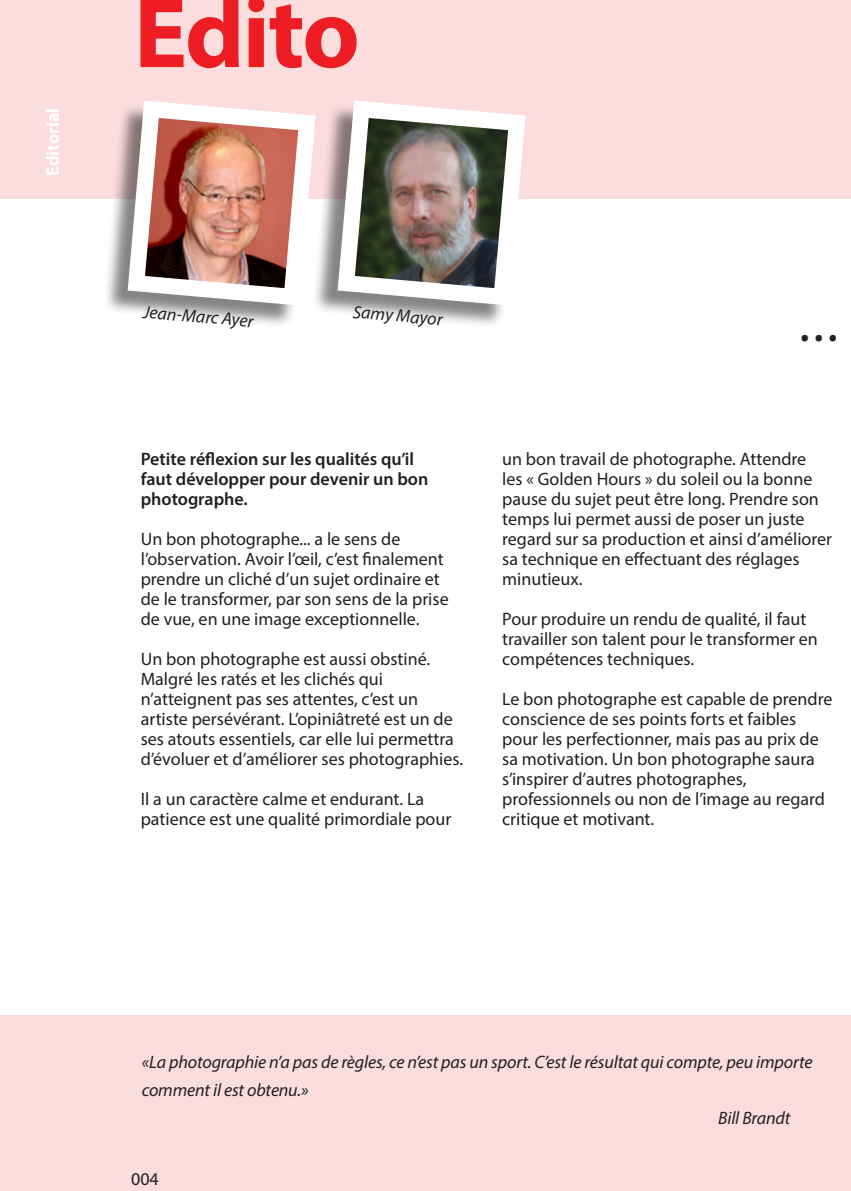
<style>
.page{position:relative;width:851px;height:1191px;background:#fff}
.page>*{position:absolute;margin:0;border:0;box-sizing:border-box;transform-origin:0 0}
.t1{font:700 100px "Myriad Pro";letter-spacing:-.02em;color:#ee1d23}
.t2{font:600 42px "Myriad Pro";color:#231f20}
.t3{font:18px/20px "Myriad Pro";color:#231f20}
.t4{font:italic 18px/28px "Myriad Pro";letter-spacing:-.01em;color:#231f20}
.t5{font:600 18px/20px "Myriad Pro";color:#231f20}
.t6{font:700 18px "Myriad Pro";color:#fff}
</style>
<div class="page">
<div style="left:0;top:1015px;width:850px;height:176px;background:#fcddde"></div>
<div style="left:0;top:0;width:850px;height:198px;background:#fcddde"></div>
<div style="left:102px;top:103px;width:208px;height:226px;background:#231f20;opacity:.55"></div>
<img style="left:119px;top:101px;width:193px;height:213px">
<div style="left:312px;top:103px;width:208px;height:226px;background:#231f20;opacity:.55"></div>
<img style="left:329px;top:101px;width:205px;height:213px">
<p class="t6" style="left:41px;top:176px;width:70px;rotate:-90deg">Editorial</p>
<p class="t1" style="left:134px;top:-32px;width:227px">Edito</p>
<p class="t4" style="left:144px;top:297px;width:112px;rotate:5deg">Jean-Marc Ayer</p>
<p class="t4" style="left:354px;top:297px;width:91px;rotate:5deg">Samy Mayor</p>
<p class="t2" style="left:797px;top:300px;width:44px">…</p>
<p class="t5" style="left:141px;top:449px;width:275px">Petite réflexion sur les qualités qu’il</p>
<p class="t5" style="left:141px;top:469px;width:289px">faut développer pour devenir un bon photographe.</p>
<p class="t3" style="left:141px;top:529px;width:261px">Un bon photographe... a le sens de</p>
<p class="t3" style="left:141px;top:549px;width:304px">l’observation. Avoir l’œil, c’est finalement prendre un cliché d’un sujet ordinaire et</p>
<p class="t3" style="left:141px;top:589px;width:309px">de le transformer, par son sens de la prise</p>
<p class="t3" style="left:141px;top:609px;width:280px">de vue, en une image exceptionnelle.</p>
<p class="t3" style="left:141px;top:649px;width:291px">Un bon photographe est aussi obstiné.</p>
<p class="t3" style="left:141px;top:669px;width:244px">Malgré les ratés et les clichés qui</p>
<p class="t3" style="left:141px;top:689px;width:324px">n’atteignent pas ses attentes, c’est un artiste persévérant. L’opiniâtreté est un de ses atouts essentiels, car elle lui permettra d’évoluer et d’améliorer ses photographies.</p>
<p class="t3" style="left:141px;top:789px;width:285px">Il a un caractère calme et endurant. La</p>
<p class="t3" style="left:141px;top:809px;width:312px">patience est une qualité primordiale pour</p>
<p class="t3" style="left:502px;top:449px;width:331px">un bon travail de photographe. Attendre<br>les « Golden Hours » du soleil ou la bonne pause du sujet peut être long. Prendre son temps lui permet aussi de poser un juste regard sur sa production et ainsi d’améliorer sa technique en effectuant des réglages minutieux.</p>
<p class="t3" style="left:502px;top:609px;width:317px">Pour produire un rendu de qualité, il faut travailler son talent pour le transformer en compétences techniques.</p>
<p class="t3" style="left:502px;top:689px;width:332px">Le bon photographe est capable de prendre conscience de ses points forts et faibles pour les perfectionner, mais pas au prix de sa motivation. Un bon photographe saura s’inspirer d’autres photographes,</p>
<p class="t3" style="left:502px;top:789px;width:324px">professionnels ou non de l’image au regard critique et motivant.</p>
<p class="t4" style="left:142px;top:1047px;width:672px">«La photographie n’a pas de règles, ce n’est pas un sport. C’est le résultat qui compte, peu importe comment il est obtenu.»</p>
<p class="t4" style="left:718px;top:1103px;width:74px">Bill Brandt</p>
<p class="t3" style="left:131px;top:1168px;width:29px">004</p>
</div>
